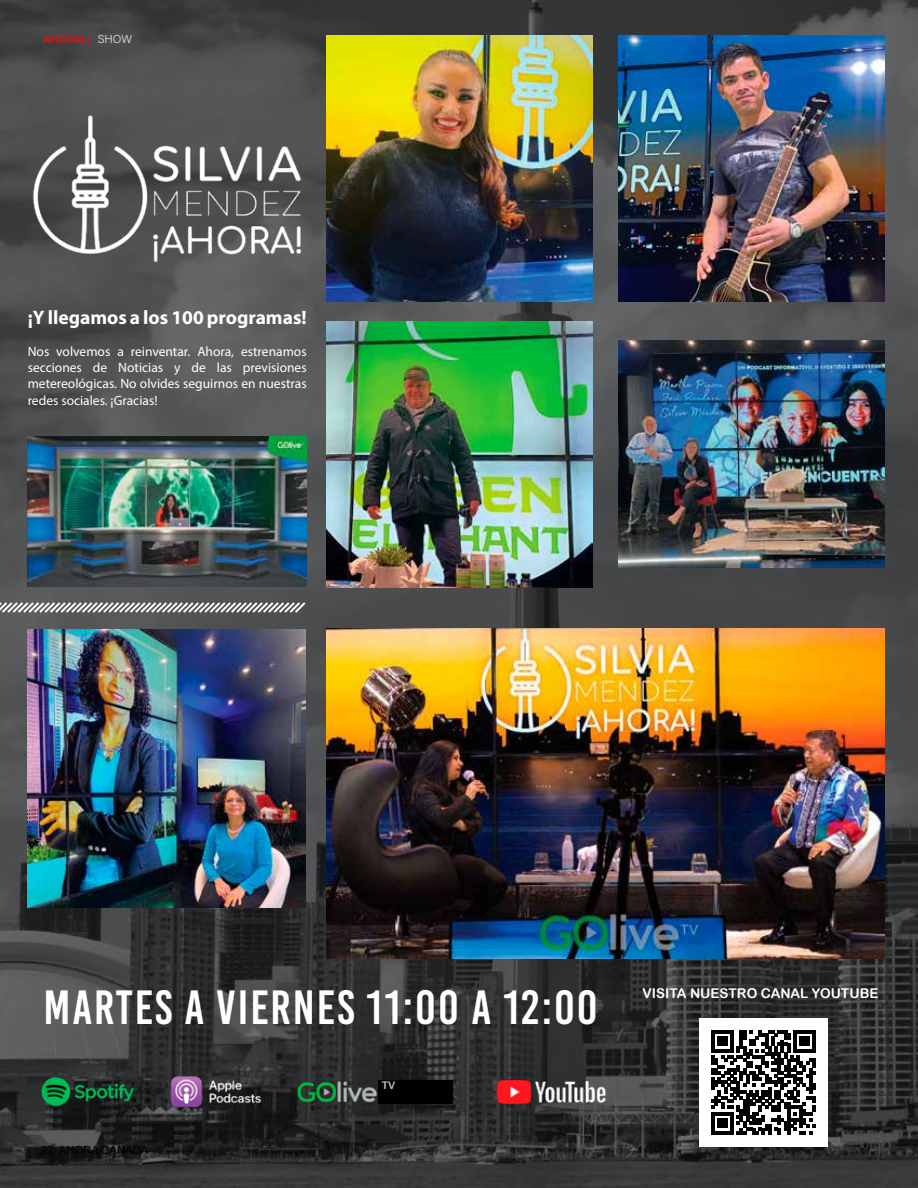
<style>
.page{position:relative;width:918px;height:1188px;background:#fff}
.page>*{position:absolute;margin:0;border:0;box-sizing:border-box;transform-origin:0 0}
.t1{font:48px "Bebas Kai";letter-spacing:.04em;color:#fff}
.t2{font:700 19.5px "Myriad Pro";color:#fff}
.t3{font:13.5px/16.2px "Myriad Pro";color:#fff;text-align:justify}
.t4{font:13.5px "Arial Rounded MT Bold";color:#fff}
.t5{font:11.55px "Acumin Variable Concept";color:#fff}
.t6{font:11.25px "Arial";color:#000}
.t7{font:700 11.25px "Arial";color:#cd1719}
.t8{font:10.5px "Arial Rounded MT Bold";color:#babec4}
</style>
<div class="page">
<img style="left:0;top:0;width:918px;height:1188px">
<img style="left:27px;top:93px;width:279px;height:186px">
<img style="left:28px;top:436px;width:279px;height:150px">
<img style="left:327px;top:36px;width:265px;height:266px">
<img style="left:619px;top:36px;width:265px;height:266px">
<img style="left:28px;top:629px;width:277px;height:278px">
<img style="left:327px;top:322px;width:265px;height:266px">
<img style="left:619px;top:341px;width:265px;height:226px">
<img style="left:327px;top:628px;width:557px;height:330px">
<svg style="left:0;top:600px;width:308px;height:15px"></svg>
<div style="left:699px;top:1018px;width:129px;height:129px;background:#fff"></div>
<svg style="left:712px;top:1030px;width:103px;height:104px"></svg>
<img style="left:27px;top:1056px;width:587px;height:71px">
<div style="left:378px;top:1080px;width:74px;height:24px;background:#000"></div>
<p class="t7" style="left:43px;top:32px;width:49px">AHORA |</p>
<p class="t5" style="left:98px;top:31px;width:36px">SHOW</p>
<h2 class="t2" style="left:28px;top:304px;width:281px">¡Y llegamos a los 100 programas!</h2>
<p class="t3" style="left:28px;top:343px;width:281px">Nos volvemos a reinventar. Ahora, estrenamos secciones de Noticias y de las previsiones metereológicas. No olvides seguirnos en nuestras redes sociales. ¡Gracias!</p>
<h1 class="t1" style="left:44px;top:981px;width:556px">MARTES A VIERNES 11:00 A 12:00</h1>
<p class="t6" style="left:41px;top:1143px;width:108px">22 AHORA CANADA</p>
<p class="t8" style="left:382px;top:1079px;width:15px">TV</p>
<p class="t4" style="left:643px;top:986px;width:237px">VISITA NUESTRO CANAL YOUTUBE</p>
</div>
